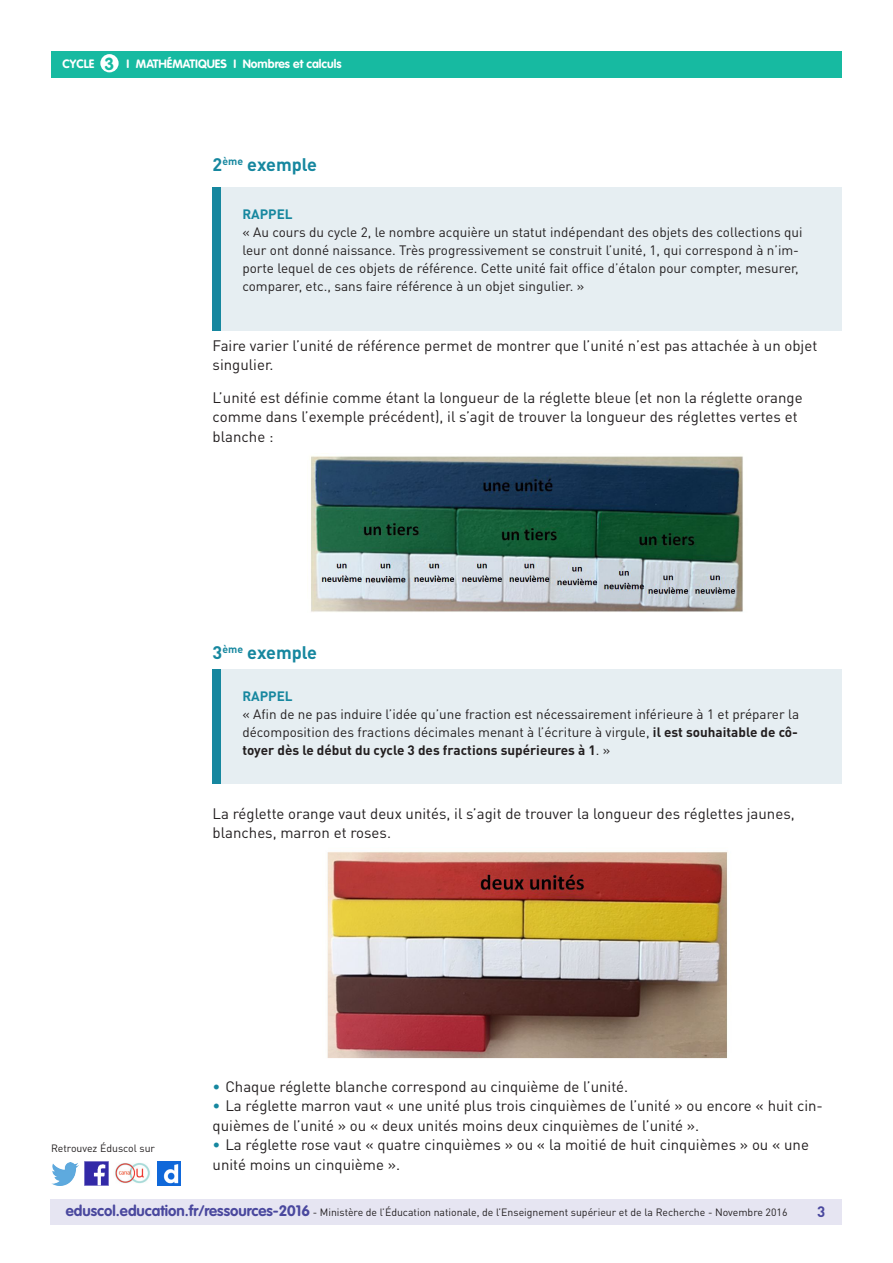
<style>
.page{position:relative;width:893px;height:1263px;background:#fff}
.page>*{position:absolute;margin:0;border:0;box-sizing:border-box;transform-origin:0 0}
._04_Titre_de_niveau{font:700 18px "DIN Pro";letter-spacing:-.005em;color:#16879f}
.t1{font:700 17.25px "VAG Rounded Std";color:#17baa1}
._06_Texte_courant{font:15px/19.5px "DIN Pro";color:#231f20}
._08_Liste_à_puces_ni{font:15px/19.5px "DIN Pro";color:#231f20}
.t2{font:700 15px "DIN Pro";color:#4a489e}
._15_texte_encadré{font:13.5px/18px "DIN Pro";color:#231f20}
._15_Titre_encadré{font:700 13.5px "DIN Pro";color:#16879f}
.t3{font:700 12px "VAG Rounded Std";color:#fff}
.t4{font:10.5px "DIN Pro";color:#231f20}
.s1{font-weight:700}
.s2{color:#16879f}
.s3{font-family:"VAG Rounded Std";font-weight:700;font-size:15px;color:#4a489e}
</style>
<div class="page">
<div style="left:50px;top:1199px;width:791px;height:26px;background:#e6e5f2"></div>
<div style="left:51px;top:51px;width:791px;height:27px;background:#17baa1"></div>
<div style="left:100px;top:54px;width:19px;height:18px;background:#fff;border-radius:50%"></div>
<img style="left:85px;top:1162px;width:23px;height:23px">
<img style="left:51px;top:1163px;width:28px;height:22px">
<img style="left:158px;top:1162px;width:22px;height:23px">
<img style="left:115px;top:1163px;width:35px;height:21px">
<div style="left:213px;top:187px;width:629px;height:143px;background:#e6eef2"></div>
<div style="left:213px;top:187px;width:8px;height:143px;background:#16879f"></div>
<div style="left:213px;top:669px;width:629px;height:115px;background:#e6eef2"></div>
<div style="left:213px;top:669px;width:8px;height:115px;background:#16879f"></div>
<img style="left:310px;top:456px;width:433px;height:156px">
<img style="left:327px;top:851px;width:401px;height:208px">
<p class="t3" style="left:63px;top:57px;width:33px">CYCLE</p>
<p class="t3" style="left:127px;top:57px;width:217px">I MATHÉMATIQUES I Nombres et calculs</p>
<p class="t1" style="left:105px;top:53px;width:11px">3</p>
<p class="_04_Titre_de_niveau" style="left:213px;top:153px;width:106px">2<sup>ème</sup> exemple</p>
<p class="_15_Titre_encadré" style="left:242px;top:205px;width:52px">RAPPEL</p>
<p class="_15_texte_encadré" style="left:242px;top:223px;width:562px">« Au cours du cycle 2, le nombre acquière un statut indépendant des objets des collections qui leur ont donné naissance. Très progressivement se construit l’unité, 1, qui correspond à n’im&shy;porte lequel de ces objets de référence. Cette unité fait office d’étalon pour compter, mesurer, comparer, etc., sans faire référence à un objet singulier. »</p>
<p class="_06_Texte_courant" style="left:213px;top:335px;width:606px">Faire varier l’unité de référence permet de montrer que l’unité n’est pas attachée à un objet singulier.</p>
<p class="_06_Texte_courant" style="left:213px;top:387px;width:591px">L’unité est définie comme étant la longueur de la réglette bleue (et non la réglette orange comme dans l’exemple précédent), il s’agit de trouver la longueur des réglettes vertes et blanche :</p>
<p class="_04_Titre_de_niveau" style="left:213px;top:640px;width:106px">3<sup>ème</sup> exemple</p>
<p class="_15_Titre_encadré" style="left:242px;top:687px;width:52px">RAPPEL</p>
<p class="_15_texte_encadré" style="left:242px;top:704px;width:558px;text-align:justify">« Afin de ne pas induire l’idée qu’une fraction est nécessairement inférieure à 1 et préparer la décomposition des fractions décimales menant à l’écriture à virgule, <span class="s1">il est souhaitable de cô&shy;toyer dès le début du cycle 3 des fractions supérieures à 1</span>. »</p>
<p class="_06_Texte_courant" style="left:213px;top:803px;width:584px">La réglette orange vaut deux unités, il s’agit de trouver la longueur des réglettes jaunes, blanches, marron et roses.</p>
<p class="t4" style="left:51px;top:1141px;width:106px">Retrouvez Éduscol sur</p>
<p class="_08_Liste_à_puces_ni" style="left:213px;top:1076px;width:417px"><span class="s2">•</span> Chaque réglette blanche correspond au cinquième de l’unité.</p>
<p class="_08_Liste_à_puces_ni" style="left:213px;top:1096px;width:612px"><span class="s2">•</span> La réglette marron vaut « une unité plus trois cinquièmes de l’unité » ou encore « huit cin&shy;quièmes de l’unité » ou « deux unités moins deux cinquièmes de l’unité ».</p>
<p class="_08_Liste_à_puces_ni" style="left:213px;top:1135px;width:598px"><span class="s2">•</span> La réglette rose vaut « quatre cinquièmes » ou « la moitié de huit cinquièmes » ou « une unité moins un cinquième ».</p>
<p class="t4" style="left:66px;top:1205px;width:723px"><span class="s3">eduscol.education.fr/ressources-2016</span> - Ministère de l’Éducation nationale, de l’Enseignement supérieur et de la Recherche - Novembre 2016</p>
<p class="t2" style="left:817px;top:1201px;width:10px">3</p>
</div>
